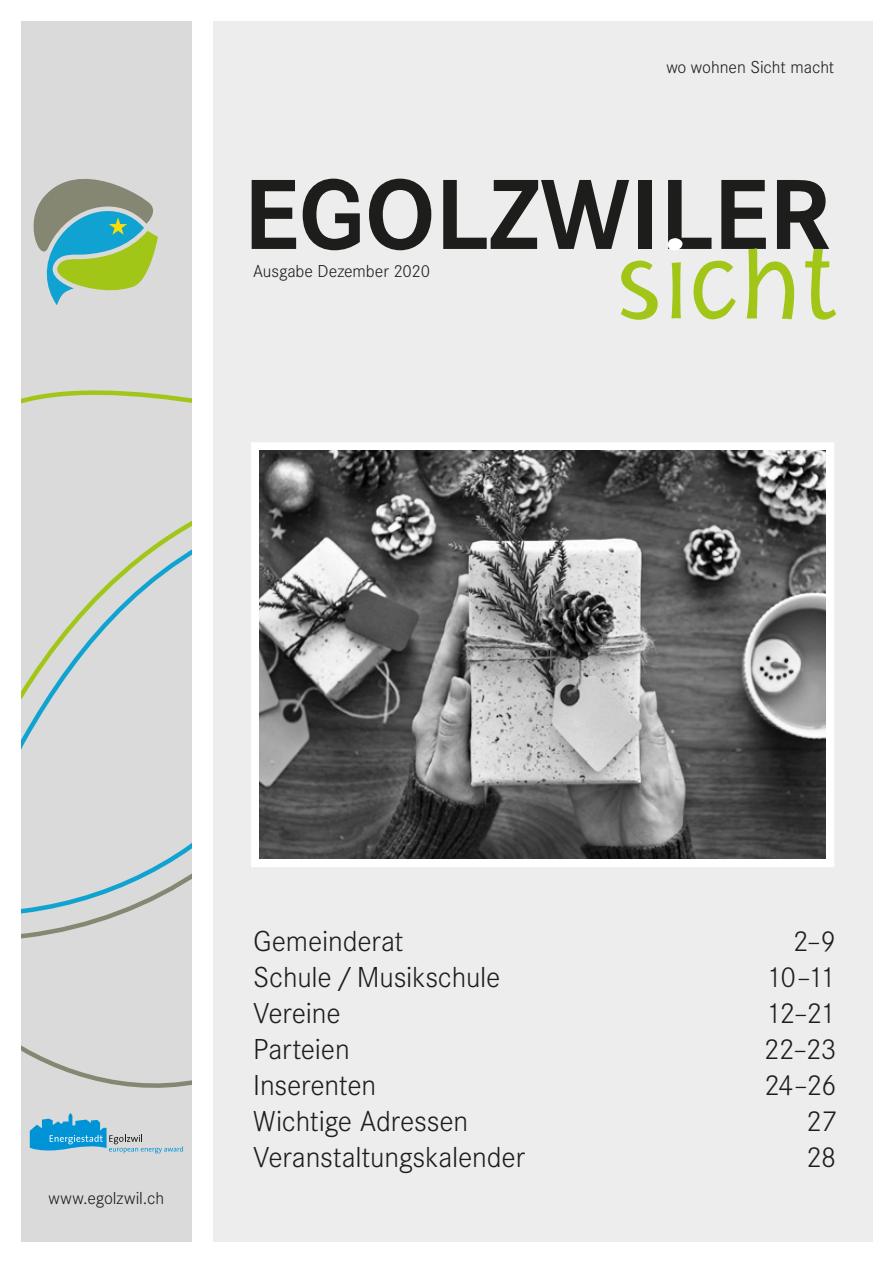
<style>
.page{position:relative;width:896px;height:1263px;background:#fff}
.page>*{position:absolute;margin:0;border:0;box-sizing:border-box;transform-origin:0 0}
.t1{font:300 111.3px "Jacoby ICG";color:#fff}
.t2{font:700 103.35px "Corporate S";color:#1d1d1b}
.t3{font:300 103.35px "Jacoby ICG";letter-spacing:.005em;color:#a2c617}
.t4{font:300 30px "Corporate S";letter-spacing:-.005em;color:#1d1d1b}
.t5{font:300 18px "Corporate S";letter-spacing:-.005em;color:#1d1d1b}
</style>
<div class="page">
<div style="left:21px;top:21px;width:170px;height:1221px;background:#dadada"></div>
<svg style="left:21px;top:390px;width:170px;height:14px"></svg>
<svg style="left:21px;top:521px;width:170px;height:567px"></svg>
<div style="left:213px;top:21px;width:659px;height:1221px;background:#ededed"></div>
<div style="left:251px;top:442px;width:582px;height:425px;background:#fff"></div>
<svg style="left:34px;top:179px;width:124px;height:126px"></svg>
<svg style="left:30px;top:1113px;width:153px;height:40px"></svg>
<img style="left:259px;top:451px;width:566px;height:408px">
<p class="t5" style="left:666px;top:57px;width:169px">wo wohnen Sicht macht</p>
<h2 class="t2" style="left:243px;top:155px;width:587px">EGOLZWILER</h2>
<h1 class="t1" style="left:660px;top:147px;width:30px">.</h1>
<h2 class="t3" style="left:614px;top:222px;width:228px">sicht</h2>
<p class="t5" style="left:253px;top:261px;width:178px">Ausgabe Dezember 2020</p>
<p class="t5" style="left:49px;top:1188px;width:117px">www.egolzwil.ch</p>
<p class="t4" style="left:253px;top:925px;width:152px">Gemeinderat</p>
<p class="t4" style="left:792px;top:925px;width:45px">2–9</p>
<p class="t4" style="left:253px;top:961px;width:249px">Schule/Musikschule</p>
<p class="t4" style="left:766px;top:961px;width:71px">10–11</p>
<p class="t4" style="left:253px;top:997px;width:89px">Vereine</p>
<p class="t4" style="left:766px;top:997px;width:71px">12–21</p>
<p class="t4" style="left:253px;top:1033px;width:98px">Parteien</p>
<p class="t4" style="left:763px;top:1033px;width:74px">22–23</p>
<p class="t4" style="left:253px;top:1069px;width:124px">Inserenten</p>
<p class="t4" style="left:763px;top:1069px;width:74px">24–26</p>
<p class="t4" style="left:253px;top:1105px;width:216px">Wichtige Adressen</p>
<p class="t4" style="left:805px;top:1105px;width:32px">27</p>
<p class="t4" style="left:253px;top:1141px;width:273px">Veranstaltungskalender</p>
<p class="t4" style="left:805px;top:1141px;width:32px">28</p>
</div>
